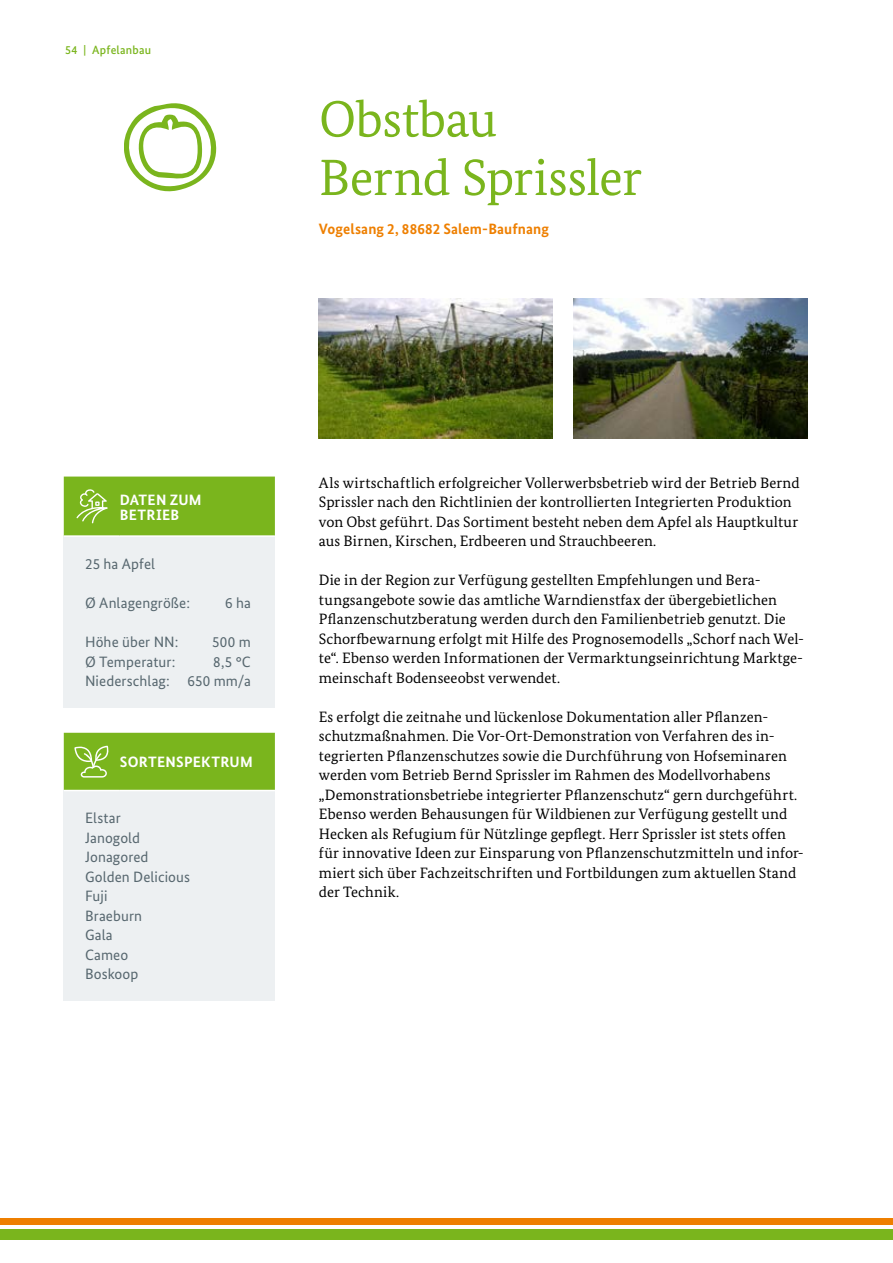
<style>
.page{position:relative;width:893px;height:1263px;background:#fff}
.page>*{position:absolute;margin:0;border:0;box-sizing:border-box;transform-origin:0 0}
.t1{font:51px/58.5px "Bundes Serif";letter-spacing:-.01em;color:#7ab51d}
.t2{font:15px/19.5px "Bundes Serif";letter-spacing:.005em;color:#000}
.t3{font:15px/19.5px "Bundes Sans";letter-spacing:.005em;color:#57676f;text-align:right}
.t4{font:700 15px "Bundes Sans";letter-spacing:.005em;color:#ee7f00}
.t5{font:700 15px/15px "Bundes Sans";letter-spacing:.02em;color:#fff}
.t6{font:500 12px "Bundes Sans";letter-spacing:.015em;color:#7ab51d}
</style>
<div class="page">
<div style="left:0;top:1229px;width:893px;height:10px;background:#7ab51d"></div>
<div style="left:0;top:1218px;width:893px;height:7px;background:#ee7f00"></div>
<div style="left:64px;top:536px;width:211px;height:171px;background:#edf0f2"></div>
<hr style="left:64px;top:535px;width:56px;height:2px;background:#fff">
<hr style="left:120px;top:535px;width:155px;height:2px;background:#fff">
<div style="left:64px;top:477px;width:211px;height:59px;background:#7ab51d"></div>
<div style="left:64px;top:790px;width:211px;height:211px;background:#edf0f2"></div>
<hr style="left:64px;top:790px;width:56px;height:1px;background:#fff">
<hr style="left:120px;top:790px;width:155px;height:1px;background:#fff">
<div style="left:64px;top:733px;width:211px;height:57px;background:#7ab51d"></div>
<img style="left:319px;top:299px;width:234px;height:140px">
<img style="left:573px;top:299px;width:234px;height:140px">
<hr style="left:892px;top:0;width:1px;height:1197px;background:#7ab51d">
<svg style="left:124px;top:103px;width:93px;height:89px"></svg>
<p class="t6" style="left:65px;top:42px;width:87px">54 | Apfelanbau</p>
<h1 class="t1" style="left:319px;top:89px;width:325px">Obstbau<br>Bernd Sprissler</h1>
<p class="t4" style="left:319px;top:220px;width:231px">Vogelsang 2, 88682 Salem-Baufnang</p>
<p class="t5" style="left:120px;top:492px;width:83px">DATEN ZUM<br>BETRIEB</p>
<p class="t3" style="left:85px;top:554px;width:71px">25 ha Apfel</p>
<p class="t3" style="left:85px;top:593px;width:107px">Ø Anlagengröße:</p>
<p class="t3" style="left:225px;top:593px;width:27px">6 ha</p>
<p class="t3" style="left:85px;top:632px;width:95px">Höhe über NN:</p>
<p class="t3" style="left:212px;top:632px;width:40px">500 m</p>
<p class="t3" style="left:85px;top:651px;width:92px">Ø Temperatur:</p>
<p class="t3" style="left:85px;top:651px;width:167px">8,5 °C<br>Niederschlag: 650 mm/a</p>
<p class="t5" style="left:120px;top:755px;width:134px">SORTENSPEKTRUM</p>
<p class="t3" style="left:85px;top:808px;width:107px;text-align:left">Elstar<br>Janogold<br>Jonagored<br>Golden Delicious<br>Fuji<br>Braeburn<br>Gala<br>Cameo<br>Boskoop</p>
<p class="t2" style="left:319px;top:472px;width:482px">Als wirtschaftlich erfolgreicher Vollerwerbsbetrieb wird der Betrieb Bernd Sprissler nach den Richtlinien der kontrollierten Integrierten Produktion von Obst geführt. Das Sortiment besteht neben dem Apfel als Hauptkultur aus Birnen, Kirschen, Erdbeeren und Strauchbeeren.</p>
<p class="t2" style="left:319px;top:570px;width:487px">Die in der Region zur Verfügung gestellten Empfehlungen und Bera&shy;tungsangebote sowie das amtliche Warndienstfax der übergebietlichen Pflanzenschutzberatung werden durch den Familienbetrieb genutzt. Die Schorfbewarnung erfolgt mit Hilfe des Prognosemodells „Schorf nach Wel&shy;te“. Ebenso werden Informationen der Vermarktungseinrichtung Marktge&shy;meinschaft Bodenseeobst verwendet.</p>
<p class="t2" style="left:319px;top:706px;width:486px">Es erfolgt die zeitnahe und lückenlose Dokumentation aller Pflanzen&shy;schutzmaßnahmen. Die Vor-Ort-Demonstration von Verfahren des in&shy;tegrierten Pflanzenschutzes sowie die Durchführung von Hofseminaren werden vom Betrieb Bernd Sprissler im Rahmen des Modellvorhabens „Demonstrationsbetriebe integrierter Pflanzenschutz“ gern durchgeführt.<br>Ebenso werden Behausungen für Wildbienen zur Verfügung gestellt und Hecken als Refugium für Nützlinge gepflegt. Herr Sprissler ist stets offen für innovative Ideen zur Einsparung von Pflanzenschutzmitteln und infor&shy;miert sich über Fachzeitschriften und Fortbildungen zum aktuellen Stand der Technik.</p>
</div>
